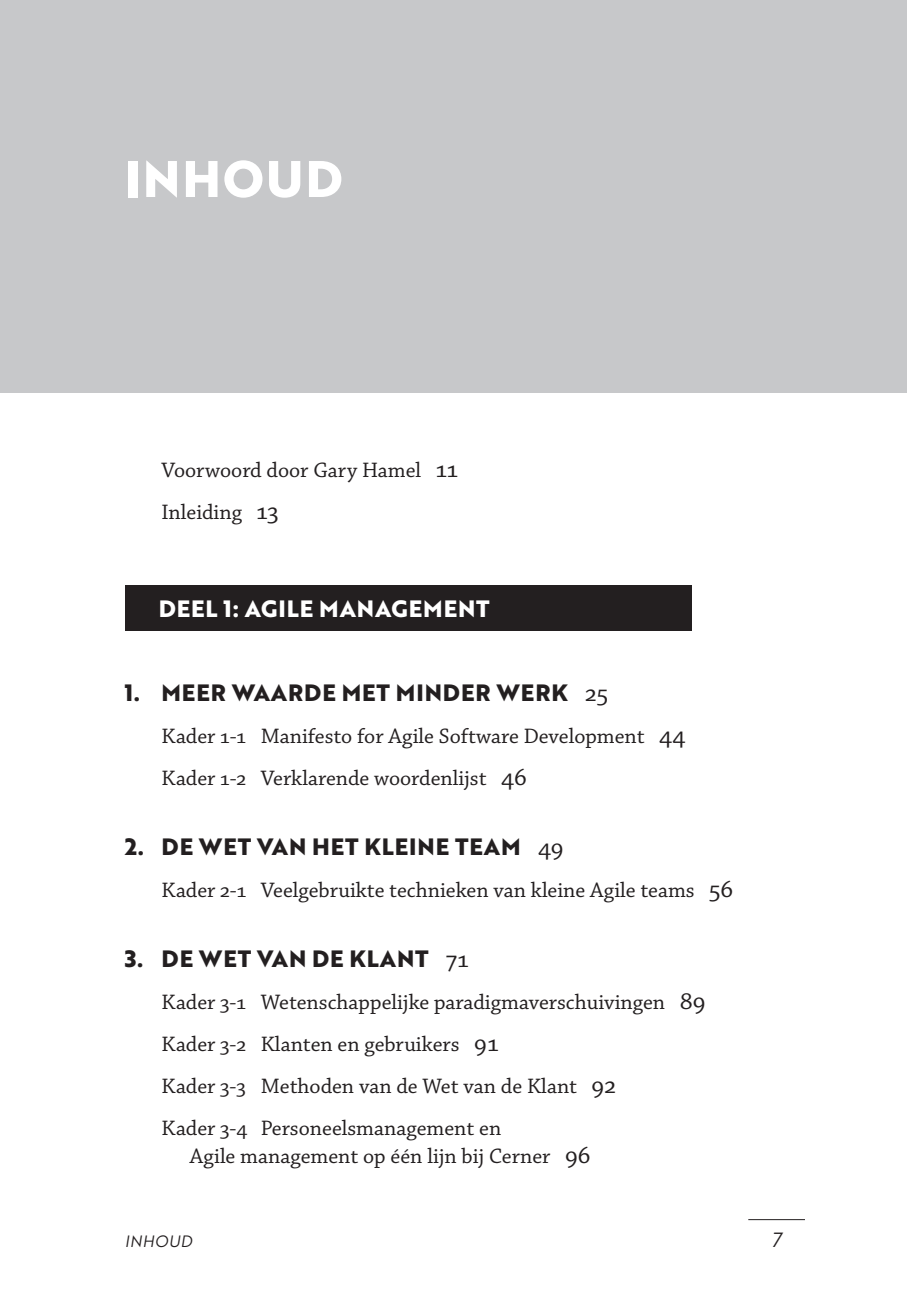
<style>
.page{position:relative;width:907px;height:1304px;background:#fff}
.page>*{position:absolute;margin:0;border:0;box-sizing:border-box;transform-origin:0 0}
.t1{font:700 50px "Brother 1816 Extra";letter-spacing:.04em;color:#fff}
.t2{font:26px "Chaparral Pro";color:#231f20}
.t3{font:700 23px "Brother 1816 Extra";letter-spacing:.04em;color:#231f20}
.t4{font:700 23px "Brother 1816 Extra";letter-spacing:.04em;color:#fff}
.t5{font:22px/42px "Chaparral Pro";color:#231f20}
.t6{font:20px "Brother 1816 Book Italic";color:#231f20}
.t7{font:16px "Brother 1816 Book Italic";letter-spacing:.04em;color:#231f20}
.s1{font-size:26px}
.s2{font-family:"Chaparral Pro";font-weight:400;font-size:26px}
.s3{font-family:"Brother 1816 Extra";font-weight:700;font-size:23px}
</style>
<div class="page">
<hr style="left:748px;top:1219px;width:57px;height:1px;background:#231f20">
<div style="left:125px;top:586px;width:567px;height:45px;background:#231f20"></div>
<div style="left:0;top:0;width:907px;height:393px;background:#c7c8ca"></div>
<h1 class="t1" style="left:125px;top:141px;width:220px">INHOUD</h1>
<p class="t5" style="left:162px;top:450px;width:298px">Voorwoord door Gary Hamel <span class="s1">11<br></span>Inleiding <span class="s1">13</span></p>
<p class="t4" style="left:159px;top:591px;width:33px">DEEL</p>
<p class="t4" style="left:224px;top:591px;width:52px">1: AGILE</p>
<p class="t4" style="left:319px;top:591px;width:38px">MANAGE</p>
<p class="t4" style="left:423px;top:591px;width:68px">MENT</p>
<p class="t3" style="left:125px;top:675px;width:34px">1. MEE</p>
<p class="t3" style="left:211px;top:675px;width:221px">R WAARDE MET MINDE</p>
<p class="t3" style="left:475px;top:675px;width:134px">R WERK <span class="s2">25</span></p>
<p class="t5" style="left:162px;top:716px;width:526px">Kader 1-1 Manifesto for Agile Software Development <span class="s1">44<br></span>Kader 1-2 Verklarende woordenlijst <span class="s1">46</span></p>
<p class="t3" style="left:125px;top:829px;width:272px">2. DEWET VAN HET KLEINE</p>
<p class="t3" style="left:455px;top:829px;width:17px">TEA</p>
<p class="t2" style="left:501px;top:832px;width:64px"><span class="s3">M</span> 49</p>
<p class="t5" style="left:162px;top:870px;width:573px">Kader 2-1 Veelgebruikte technieken van kleine Agile teams <span class="s1">56</span></p>
<p class="t3" style="left:125px;top:941px;width:258px">3. DE WET VAN DE KLAN</p>
<p class="t2" style="left:415px;top:944px;width:55px"><span class="s3">T</span> 71</p>
<p class="t5" style="left:162px;top:982px;width:545px">Kader 3-1 Wetenschappelijke paradigmaverschuivingen <span class="s1">89<br></span>Kader 3-2 Klanten en gebruikers <span class="s1">91<br></span>Kader 3-3 Methoden van de Wet van de Klant <span class="s1">92<br></span>Kader 3-4 Personeelsmanagement en</p>
<p class="t5" style="left:190px;top:1136px;width:402px">Agile management op één lijn bij Cerner <span class="s1">96</span></p>
<p class="t7" style="left:125px;top:1229px;width:69px">INHOUD</p>
<p class="t6" style="left:772px;top:1225px;width:11px">7</p>
</div>
